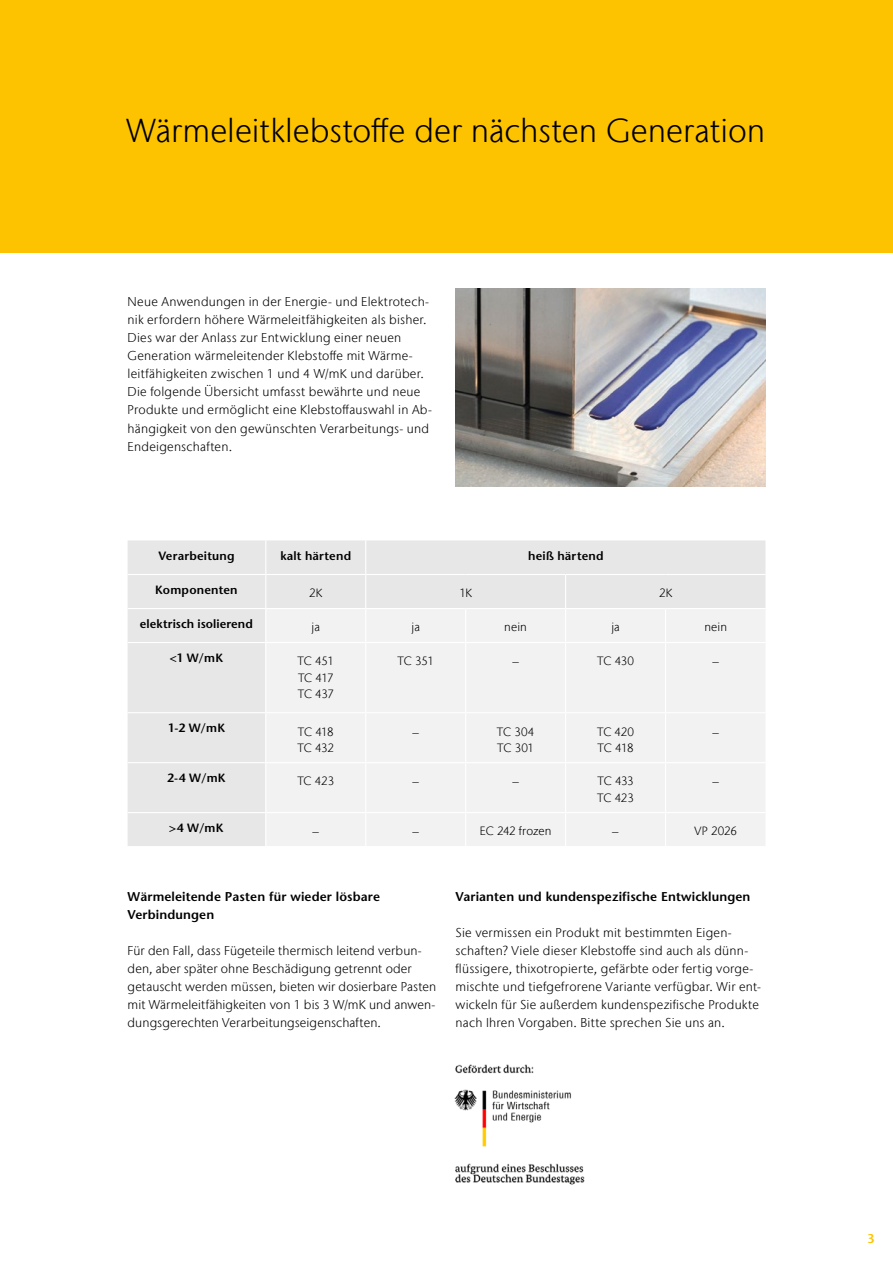
<style>
.page{position:relative;width:893px;height:1263px;background:#fff}
.page>*{position:absolute;margin:0;border:0;box-sizing:border-box;transform-origin:0 0}
.t1{font:300 33px "Stone Sans IIITC Com";color:#000}
.t2{font:300 12.75px/18px "Stone Sans IIITC Com";letter-spacing:.015em;color:#000}
.t3{font:600 12.75px/18px "Stone Sans";letter-spacing:.01em;color:#000}
.t4{font:600 12.75px "Stone Sans";color:#fdc300}
.t5{font:300 12px/16.5px "Stone Sans IIITC Com";letter-spacing:-.015em;color:#000}
.t6{font:600 12px "Stone Sans";letter-spacing:.015em;color:#000}
</style>
<div class="page">
<div style="left:0;top:0;width:893px;height:252px;background:#fdc300"></div>
<img style="left:456px;top:288px;width:309px;height:198px">
<img style="left:454px;top:1064px;width:131px;height:121px">
<div style="left:128px;top:540px;width:637px;height:306px;background:#e7e7e7"></div>
<div style="left:266px;top:609px;width:499px;height:237px;background:#f2f2f2"></div>
<hr style="left:265px;top:540px;width:1px;height:34px;background:#fff">
<hr style="left:365px;top:540px;width:1px;height:34px;background:#fff">
<hr style="left:128px;top:574px;width:138px;height:1px;background:#fff">
<hr style="left:266px;top:574px;width:100px;height:1px;background:#fff">
<hr style="left:265px;top:575px;width:1px;height:33px;background:#fff">
<hr style="left:366px;top:574px;width:100px;height:1px;background:#fff">
<hr style="left:365px;top:575px;width:1px;height:33px;background:#fff">
<hr style="left:466px;top:574px;width:100px;height:1px;background:#fff">
<hr style="left:566px;top:574px;width:99px;height:1px;background:#fff">
<hr style="left:565px;top:575px;width:1px;height:33px;background:#fff">
<hr style="left:665px;top:574px;width:100px;height:1px;background:#fff">
<hr style="left:128px;top:608px;width:138px;height:1px;background:#fff">
<hr style="left:266px;top:608px;width:100px;height:1px;background:#fff">
<hr style="left:265px;top:609px;width:1px;height:33px;background:#fff">
<hr style="left:366px;top:608px;width:100px;height:1px;background:#fff">
<hr style="left:365px;top:609px;width:1px;height:33px;background:#fff">
<hr style="left:466px;top:608px;width:100px;height:1px;background:#fff">
<hr style="left:465px;top:609px;width:1px;height:33px;background:#fff">
<hr style="left:566px;top:608px;width:99px;height:1px;background:#fff">
<hr style="left:565px;top:609px;width:1px;height:33px;background:#fff">
<hr style="left:665px;top:608px;width:100px;height:1px;background:#fff">
<hr style="left:665px;top:609px;width:1px;height:33px;background:#fff">
<hr style="left:128px;top:642px;width:138px;height:1px;background:#fff">
<hr style="left:266px;top:642px;width:100px;height:1px;background:#fff">
<hr style="left:265px;top:643px;width:1px;height:69px;background:#fff">
<hr style="left:366px;top:642px;width:100px;height:1px;background:#fff">
<hr style="left:365px;top:643px;width:1px;height:69px;background:#fff">
<hr style="left:466px;top:642px;width:100px;height:1px;background:#fff">
<hr style="left:465px;top:643px;width:1px;height:69px;background:#fff">
<hr style="left:566px;top:642px;width:99px;height:1px;background:#fff">
<hr style="left:565px;top:643px;width:1px;height:69px;background:#fff">
<hr style="left:665px;top:642px;width:100px;height:1px;background:#fff">
<hr style="left:665px;top:643px;width:1px;height:69px;background:#fff">
<hr style="left:128px;top:712px;width:138px;height:1px;background:#fff">
<hr style="left:266px;top:712px;width:100px;height:1px;background:#fff">
<hr style="left:265px;top:713px;width:1px;height:49px;background:#fff">
<hr style="left:366px;top:712px;width:100px;height:1px;background:#fff">
<hr style="left:365px;top:713px;width:1px;height:49px;background:#fff">
<hr style="left:466px;top:712px;width:100px;height:1px;background:#fff">
<hr style="left:465px;top:713px;width:1px;height:49px;background:#fff">
<hr style="left:566px;top:712px;width:99px;height:1px;background:#fff">
<hr style="left:565px;top:713px;width:1px;height:49px;background:#fff">
<hr style="left:665px;top:712px;width:100px;height:1px;background:#fff">
<hr style="left:665px;top:713px;width:1px;height:49px;background:#fff">
<hr style="left:128px;top:762px;width:138px;height:1px;background:#fff">
<hr style="left:266px;top:762px;width:100px;height:1px;background:#fff">
<hr style="left:265px;top:763px;width:1px;height:49px;background:#fff">
<hr style="left:366px;top:762px;width:100px;height:1px;background:#fff">
<hr style="left:365px;top:763px;width:1px;height:49px;background:#fff">
<hr style="left:466px;top:762px;width:100px;height:1px;background:#fff">
<hr style="left:465px;top:763px;width:1px;height:49px;background:#fff">
<hr style="left:566px;top:762px;width:99px;height:1px;background:#fff">
<hr style="left:565px;top:763px;width:1px;height:49px;background:#fff">
<hr style="left:665px;top:762px;width:100px;height:1px;background:#fff">
<hr style="left:665px;top:763px;width:1px;height:49px;background:#fff">
<hr style="left:128px;top:812px;width:138px;height:1px;background:#fff">
<hr style="left:266px;top:812px;width:100px;height:1px;background:#fff">
<hr style="left:265px;top:813px;width:1px;height:33px;background:#fff">
<hr style="left:366px;top:812px;width:100px;height:1px;background:#fff">
<hr style="left:365px;top:813px;width:1px;height:33px;background:#fff">
<hr style="left:466px;top:812px;width:100px;height:1px;background:#fff">
<hr style="left:465px;top:813px;width:1px;height:33px;background:#fff">
<hr style="left:566px;top:812px;width:99px;height:1px;background:#fff">
<hr style="left:565px;top:813px;width:1px;height:33px;background:#fff">
<hr style="left:665px;top:812px;width:100px;height:1px;background:#fff">
<hr style="left:665px;top:813px;width:1px;height:33px;background:#fff">
<h1 class="t1" style="left:127px;top:110px;width:640px">Wärmeleitklebstoffe der nächsten Generation</h1>
<p class="t2" style="left:128px;top:293px;width:306px">Neue Anwendungen in der Energie- und Elektrotech&shy;nik erfordern höhere Wärmeleitfähigkeiten als bisher.<br>Dies war der Anlass zur Entwicklung einer neuen Generation wärmeleitender Klebstoffe mit Wärme&shy;leitfähigkeiten zwischen 1 und 4 W/mK und darüber.<br>Die folgende Übersicht umfasst bewährte und neue Produkte und ermöglicht eine Klebstoffauswahl in Ab&shy;hängigkeit von den gewünschten Verarbeitungs- und Endeigenschaften.</p>
<p class="t6" style="left:158px;top:549px;width:78px">Verarbeitung</p>
<p class="t6" style="left:280px;top:549px;width:72px">kalt härtend</p>
<p class="t6" style="left:528px;top:549px;width:77px">heiß härtend</p>
<p class="t6" style="left:155px;top:583px;width:84px">Komponenten</p>
<p class="t5" style="left:309px;top:585px;width:15px">2K</p>
<p class="t5" style="left:459px;top:585px;width:14px">1K</p>
<p class="t5" style="left:659px;top:585px;width:15px">2K</p>
<p class="t6" style="left:140px;top:617px;width:114px">elektrisch isolierend</p>
<p class="t5" style="left:312px;top:619px;width:10px">ja</p>
<p class="t5" style="left:412px;top:619px;width:10px">ja</p>
<p class="t5" style="left:504px;top:619px;width:24px">nein</p>
<p class="t5" style="left:611px;top:619px;width:10px">ja</p>
<p class="t5" style="left:704px;top:619px;width:24px">nein</p>
<p class="t6" style="left:170px;top:651px;width:55px">&lt;1 W/mK</p>
<p class="t5" style="left:298px;top:653px;width:38px;text-align:justify">TC 451<br>TC 417<br>TC 437</p>
<p class="t5" style="left:397px;top:653px;width:38px">TC 351</p>
<p class="t5" style="left:512px;top:653px;width:8px">–</p>
<p class="t5" style="left:597px;top:653px;width:38px">TC 430</p>
<p class="t5" style="left:712px;top:653px;width:8px">–</p>
<p class="t6" style="left:168px;top:721px;width:59px">1-2 W/mK</p>
<p class="t5" style="left:298px;top:723px;width:38px">TC 418<br>TC 432</p>
<p class="t5" style="left:497px;top:723px;width:39px">TC 304<br>TC 301</p>
<p class="t5" style="left:597px;top:723px;width:39px">TC 420<br>TC 418</p>
<p class="t6" style="left:167px;top:771px;width:60px">2-4 W/mK</p>
<p class="t5" style="left:297px;top:773px;width:38px">TC 423</p>
<p class="t5" style="left:412px;top:773px;width:8px">–</p>
<p class="t5" style="left:512px;top:773px;width:8px">–</p>
<p class="t5" style="left:597px;top:773px;width:38px">TC 433<br>TC 423</p>
<p class="t5" style="left:712px;top:773px;width:8px">–</p>
<p class="t6" style="left:169px;top:821px;width:56px">&gt;4 W/mK</p>
<p class="t5" style="left:312px;top:823px;width:8px">–</p>
<p class="t5" style="left:412px;top:823px;width:8px">–</p>
<p class="t5" style="left:480px;top:823px;width:73px">EC 242 frozen</p>
<p class="t5" style="left:612px;top:823px;width:8px">–</p>
<p class="t5" style="left:695px;top:823px;width:44px">VP 2026</p>
<p class="t3" style="left:128px;top:887px;width:254px">Wärmeleitende Pasten für wieder lösbare<br>Verbindungen</p>
<p class="t2" style="left:128px;top:941px;width:310px">Für den Fall, dass Fügeteile thermisch leitend verbun&shy;den, aber später ohne Beschädigung getrennt oder getauscht werden müssen, bieten wir dosierbare Pasten mit Wärmeleitfähigkeiten von 1 bis 3 W/mK und anwen&shy;dungsgerechten Verarbeitungseigenschaften.</p>
<p class="t3" style="left:456px;top:887px;width:296px">Varianten und kundenspezifische Entwicklungen</p>
<p class="t2" style="left:456px;top:923px;width:307px">Sie vermissen ein Produkt mit bestimmten Eigen&shy;schaften? Viele dieser Klebstoffe sind auch als dünn&shy;flüssigere, thixotropierte, gefärbte oder fertig vorge&shy;mischte und tiefgefrorene Variante verfügbar. Wir ent&shy;wickeln für Sie außerdem kundenspezifische Produkte nach Ihren Vorgaben. Bitte sprechen Sie uns an.</p>
<p class="t4" style="left:867px;top:1230px;width:9px">3</p>
</div>
